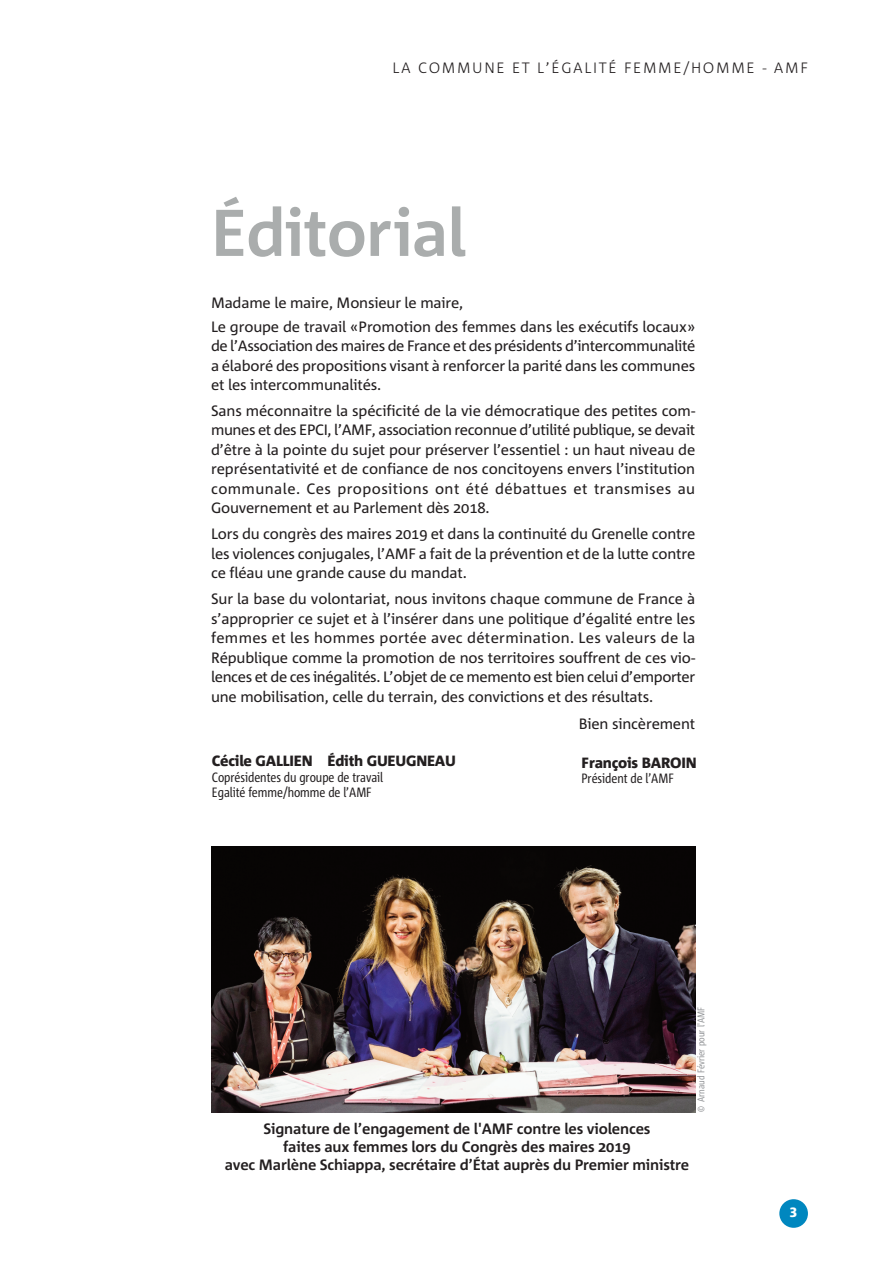
<style>
.page{position:relative;width:893px;height:1263px;background:#fff}
.page>*{position:absolute;margin:0;border:0;box-sizing:border-box;transform-origin:0 0}
.t1{font:700 66px "Corpid C1";letter-spacing:-.015em;color:#aaadad}
.t2{font:15px/19.5px "Corpid C1";letter-spacing:-.01em;color:#231f20;text-align:justify}
.t3{font:700 15px/18px "Corpid C1";letter-spacing:-.01em;color:#231f20;text-align:center}
.t4{font:300 15px "Corpid C1";letter-spacing:.11em;color:#231f20}
.t5{font:800 14.85px "Corpid C1";letter-spacing:-.015em;color:#231f20}
.t6{font:13.5px/15.1px "Corpid C1 Cd";letter-spacing:-.005em;color:#231f20}
.t7{font:800 13.5px "Corpid C1";color:#fff}
.t8{font:9.75px "Corpid C1 Cd";color:#939598}
</style>
<div class="page">
<div style="left:779px;top:1199px;width:29px;height:29px;background:#0087bf;border-radius:50%"></div>
<img style="left:212px;top:847px;width:483px;height:265px">
<p class="t4" style="left:392px;top:62px;width:417px">LA COMMUNE ET L’ÉGALITÉ FEMME/HOMME - AMF</p>
<h1 class="t1" style="left:211px;top:206px;width:257px">Éditorial</h1>
<p class="t2" style="left:211px;top:292px;width:486px;line-height:23.7px">Madame le maire, Monsieur le maire,<br>Le groupe de travail «Promotion des femmes dans les exécutifs locaux»</p>
<p class="t2" style="left:211px;top:337px;width:486px">de l’Association des maires de France et des présidents d’intercommunalité a élaboré des propositions visant à renforcer la parité dans les communes et les intercommunalités.</p>
<p class="t2" style="left:211px;top:402px;width:486px">Sans méconnaitre la spécificité de la vie démocratique des petites com&shy;munes et des EPCI, l’AMF, association reconnue d’utilité publique, se devait d’être à la pointe du sujet pour préserver l’essentiel : un haut niveau de représentativité et de confiance de nos concitoyens envers l’institution communale. Ces propositions ont été débattues et transmises au Gouvernement et au Parlement dès 2018.</p>
<p class="t2" style="left:211px;top:525px;width:486px">Lors du congrès des maires 2019 et dans la continuité du Grenelle contre les violences conjugales, l’AMF a fait de la prévention et de la lutte contre ce fléau une grande cause du mandat.</p>
<p class="t2" style="left:211px;top:590px;width:486px">Sur la base du volontariat, nous invitons chaque commune de France à s’approprier ce sujet et à l’insérer dans une politique d’égalité entre les femmes et les hommes portée avec détermination. Les valeurs de la République comme la promotion de nos territoires souffrent de ces vio&shy;lences et de ces inégalités. L’objet de ce memento est bien celui d’emporter une mobilisation, celle du terrain, des convictions et des résultats.</p>
<p class="t2" style="left:579px;top:715px;width:118px">Bien sincèrement</p>
<p class="t5" style="left:212px;top:755px;width:246px">Cécile GALLIEN Édith GUEUGNEAU</p>
<p class="t6" style="left:212px;top:771px;width:173px">Coprésidentes du groupe de travail<br>Egalité femme/homme de l’AMF</p>
<p class="t5" style="left:581px;top:757px;width:117px">François BAROIN</p>
<p class="t6" style="left:581px;top:772px;width:94px">Président de l’AMF</p>
<p class="t8" style="left:697px;top:1112px;width:107px;rotate:-90deg">© Arnaud Février pour l'AMF</p>
<p class="t3" style="left:225px;top:1120px;width:466px">Signature de l’engagement de l'AMF contre les violences<br>faites aux femmes lors du Congrès des maires 2019<br>avec Marlène Schiappa, secrétaire d’État auprès du Premier ministre</p>
<p class="t7" style="left:790px;top:1207px;width:9px">3</p>
</div>
